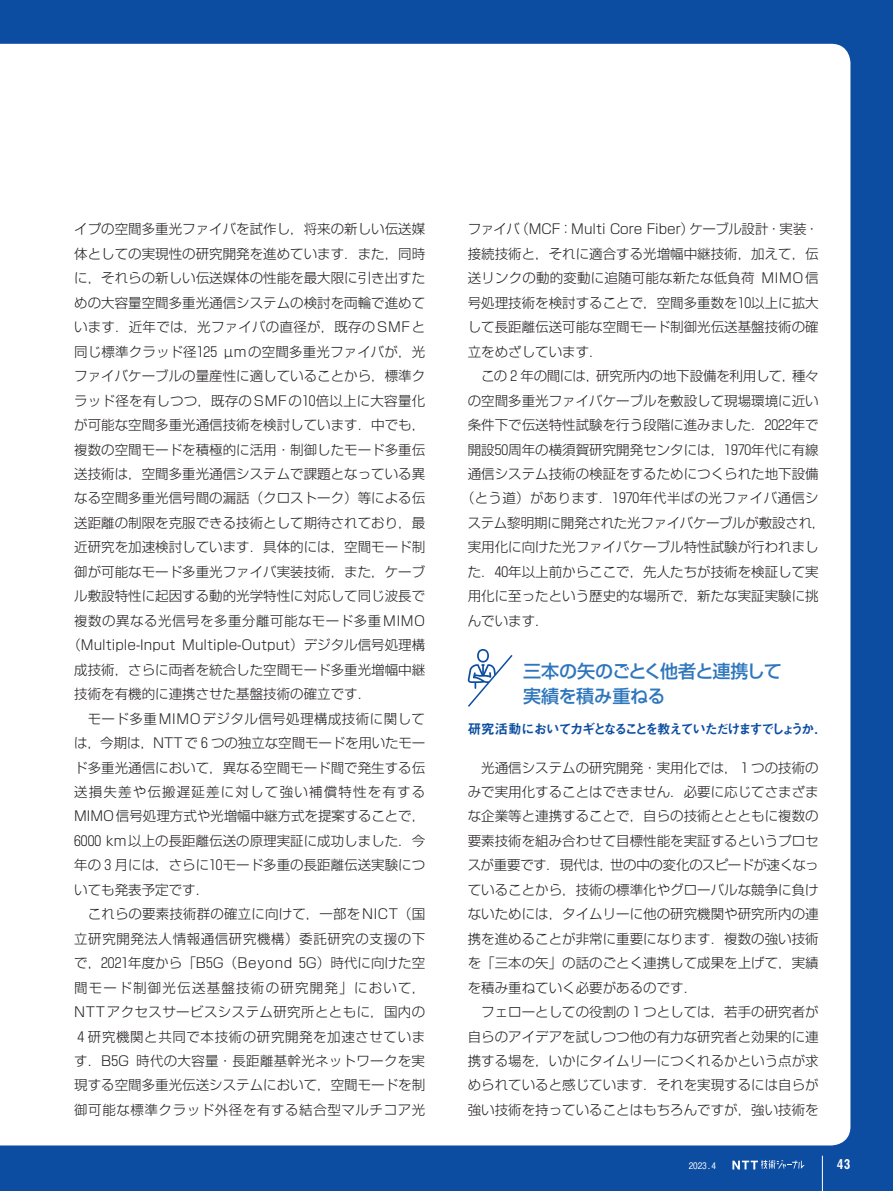
<style>
.page{position:relative;width:893px;height:1191px;background:#0d4da1}
.page>*{position:absolute;margin:0;border:0;box-sizing:border-box;transform-origin:0 0}
.t1{font:500 18px/24.5px "Shin Go Pr 6";letter-spacing:-.03em;color:#2e76bc}
.t2{font:300 13.5px/24.5px "Shin Go Pr 6";color:#231f20;text-align:justify}
.t3{font:300 13.5px "Shin Go Pr 6";letter-spacing:-.03em;color:#231f20}
.t4{font:300 13.5px "Shin Go Pr 6";letter-spacing:.03em;color:#231f20}
.t5{font:300 13.5px "Shin Go Pr 6";letter-spacing:.04em;color:#231f20}
.t6{font:13.5px "Midashi Go Pr 6 MB31";letter-spacing:-.145em;color:#0d4da1}
.t7{font:300 13.5px "Shin Go Pr 6";letter-spacing:.025em;color:#231f20}
.t8{font:300 13.5px "Shin Go Pr 6";letter-spacing:.035em;color:#231f20}
.t9{font:300 13.5px "Shin Go Pr 6";letter-spacing:.02em;color:#231f20}
.t10{font:300 13.5px "Shin Go Pr 6";letter-spacing:.045em;color:#231f20}
.t11{font:300 13.5px "Shin Go Pr 6";letter-spacing:.085em;color:#231f20}
.t12{font:300 13.5px "Shin Go Pr 6";letter-spacing:.09em;color:#231f20}
.t13{font:13.5px "Midashi Go Pr 6 MB31";color:#fff}
.t14{font:500 9px "Gothic BBB Pr 6";color:#fff}
</style>
<div class="page">
<div style="left:0;top:44px;width:850px;height:1101px;background:#fff"></div>
<svg style="left:732px;top:1160px;width:73px;height:9px"></svg>
<hr style="left:822px;top:1155px;width:1px;height:36px;background:#fff">
<svg style="left:466px;top:649px;width:48px;height:59px;background:#dee7f2"></svg>
<p class="t2" style="left:74px;top:216px;width:352px">イプの空間多重光ファイバを試作し，将来の新しい伝送媒</p>
<p class="t2" style="left:74px;top:240px;width:352px">体としての実現性の研究開発を進めています．また，同時</p>
<p class="t2" style="left:74px;top:265px;width:352px">に，それらの新しい伝送媒体の性能を最大限に引き出すた</p>
<p class="t2" style="left:74px;top:289px;width:352px">めの大容量空間多重光通信システムの検討を両輪で進めて</p>
<p class="t2" style="left:74px;top:314px;width:353px">います．近年では，光ファイバの直径が，既存のSMFと</p>
<p class="t2" style="left:74px;top:338px;width:353px">同じ標準クラッド径125 µmの空間多重光ファイバが，光</p>
<p class="t2" style="left:74px;top:363px;width:352px">ファイバケーブルの量産性に適していることから，標準ク</p>
<p class="t2" style="left:74px;top:387px;width:352px">ラッド径を有しつつ，既存のSMFの10倍以上に大容量化</p>
<p class="t2" style="left:74px;top:411px;width:352px">が可能な空間多重光通信技術を検討しています．中でも，</p>
<p class="t2" style="left:74px;top:436px;width:352px">複数の空間モードを積極的に活用・制御したモード多重伝</p>
<p class="t2" style="left:74px;top:460px;width:352px">送技術は，空間多重光通信システムで課題となっている異</p>
<p class="t2" style="left:74px;top:485px;width:352px">なる空間多重光信号間の漏話（クロストーク）等による伝</p>
<p class="t2" style="left:74px;top:509px;width:352px">送距離の制限を克服できる技術として期待されており，最</p>
<p class="t2" style="left:74px;top:534px;width:352px">近研究を加速検討しています．具体的には，空間モード制</p>
<p class="t2" style="left:74px;top:558px;width:352px">御が可能なモード多重光ファイバ実装技術，また，ケーブ</p>
<p class="t2" style="left:74px;top:583px;width:352px">ル敷設特性に起因する動的光学特性に対応して同じ波長で</p>
<p class="t8" style="left:74px;top:609px;width:353px">複数の異なる光信号を多重分離可能なモード多重MIMO</p>
<p class="t2" style="left:67px;top:631px;width:359px">（Multiple-Input Multiple-Output）デジタル信号処理構</p>
<p class="t2" style="left:74px;top:656px;width:352px">成技術，さらに両者を統合した空間モード多重光増幅中継</p>
<p class="t2" style="left:74px;top:680px;width:298px">技術を有機的に連携させた基盤技術の確立です．</p>
<p class="t4" style="left:88px;top:707px;width:339px">モード多重MIMOデジタル信号処理構成技術に関して</p>
<p class="t2" style="left:74px;top:729px;width:353px">は，今期は，NTTで 6 つの独立な空間モードを用いたモー</p>
<p class="t2" style="left:74px;top:754px;width:352px">ド多重光通信において，異なる空間モード間で発生する伝</p>
<p class="t11" style="left:74px;top:780px;width:353px">送損失差や伝搬遅延差に対して強い補償特性を有する</p>
<p class="t2" style="left:74px;top:803px;width:352px">MIMO信号処理方式や光増幅中継方式を提案することで，</p>
<p class="t2" style="left:74px;top:827px;width:352px">6000 km以上の長距離伝送の原理実証に成功しました．今</p>
<p class="t2" style="left:74px;top:851px;width:352px">年の 3 月には，さらに10モード多重の長距離伝送実験につ</p>
<p class="t2" style="left:74px;top:876px;width:136px">いても発表予定です．</p>
<p class="t2" style="left:88px;top:900px;width:339px">これらの要素技術群の確立に向けて，一部をNICT（国</p>
<p class="t5" style="left:74px;top:927px;width:353px">立研究開発法人情報通信研究機構）委託研究の支援の下</p>
<p class="t2" style="left:74px;top:949px;width:352px">で，2021年度から「B5G（Beyond 5G）時代に向けた空</p>
<p class="t12" style="left:74px;top:976px;width:353px">間モード制御光伝送基盤技術の研究開発」において，</p>
<p class="t4" style="left:74px;top:1001px;width:353px">NTTアクセスサービスシステム研究所とともに，国内の</p>
<p class="t10" style="left:78px;top:1025px;width:349px">4 研究機関と共同で本技術の研究開発を加速させていま</p>
<p class="t9" style="left:74px;top:1049px;width:352px">す．B5G 時代の大容量・長距離基幹光ネットワークを実</p>
<p class="t2" style="left:74px;top:1072px;width:352px">現する空間多重光伝送システムにおいて，空間モードを制</p>
<p class="t5" style="left:74px;top:1098px;width:353px">御可能な標準クラッド外径を有する結合型マルチコア光</p>
<p class="t2" style="left:468px;top:216px;width:353px">ファイバ（MCF：Multi Core Fiber）ケーブル設計・実装・接続技術と，それに適合する光増幅中継技術，加えて，伝送リンクの動的変動に追随可能な新たな低負荷 MIMO信号処理技術を検討することで，空間多重数を10以上に拡大して長距離伝送可能な空間モード制御光伝送基盤技術の確立をめざしています．</p>
<p class="t3" style="left:481px;top:365px;width:339px">この 2 年の間には，研究所内の地下設備を利用して，種々</p>
<p class="t2" style="left:468px;top:387px;width:352px">の空間多重光ファイバケーブルを敷設して現場環境に近い</p>
<p class="t2" style="left:468px;top:411px;width:352px">条件下で伝送特性試験を行う段階に進みました．2022年で</p>
<p class="t2" style="left:468px;top:436px;width:352px">開設50周年の横須賀研究開発センタには，1970年代に有線</p>
<p class="t2" style="left:468px;top:460px;width:352px">通信システム技術の検証をするためにつくられた地下設備</p>
<p class="t7" style="left:461px;top:487px;width:359px">（とう道）があります．1970年代半ばの光ファイバ通信シ</p>
<p class="t3" style="left:468px;top:512px;width:359px">ステム黎明期に開発された光ファイバケーブルが敷設され，</p>
<p class="t2" style="left:468px;top:534px;width:352px">実用化に向けた光ファイバケーブル特性試験が行われまし</p>
<p class="t2" style="left:468px;top:558px;width:352px">た．40年以上前からここで，先人たちが技術を検証して実</p>
<p class="t2" style="left:468px;top:583px;width:352px">用化に至ったという歴史的な場所で，新たな実証実験に挑</p>
<p class="t2" style="left:468px;top:607px;width:82px">んでいます．</p>
<h1 class="t1" style="left:523px;top:658px;width:260px">三本の矢のごとく他者と連携して実績を積み重ねる</h1>
<p class="t6" style="left:468px;top:718px;width:362px">研究活動においてカギとなることを教えていただけますでしょうか．</p>
<p class="t2" style="left:468px;top:754px;width:353px;text-indent:14px">光通信システムの研究開発・実用化では， 1 つの技術のみで実用化することはできません．必要に応じてさまざまな企業等と連携することで，自らの技術ととともに複数の要素技術を組み合わせて目標性能を実証するというプロセスが重要です．現代は，世の中の変化のスピードが速くなっていることから，技術の標準化やグローバルな競争に負けないためには，タイムリーに他の研究機関や研究所内の連携を進めることが非常に重要になります．複数の強い技術を「三本の矢」の話のごとく連携して成果を上げて，実績を積み重ねていく必要があるのです．</p>
<p class="t2" style="left:468px;top:998px;width:353px;text-indent:14px">フェローとしての役割の 1 つとしては，若手の研究者が自らのアイデアを試しつつ他の有力な研究者と効果的に連携する場を，いかにタイムリーにつくれるかという点が求められていると感じています．それを実現するには自らが強い技術を持っていることはもちろんですが，強い技術を</p>
<p class="t14" style="left:689px;top:1158px;width:29px">2023.4</p>
<p class="t13" style="left:837px;top:1153px;width:15px">43</p>
</div>
